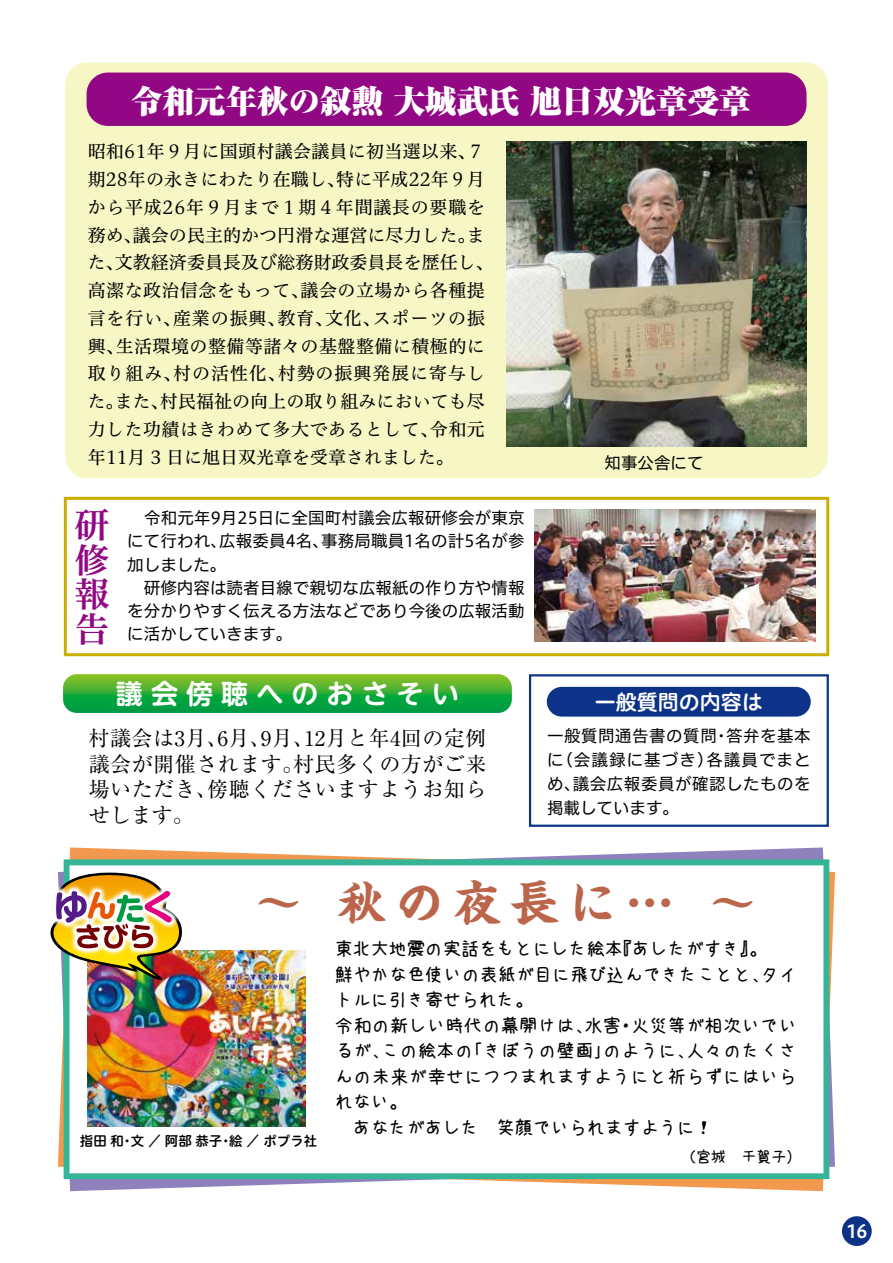
<style>
.page{position:relative;width:893px;height:1263px;background:#fff}
.page>*{position:absolute;margin:0;border:0;box-sizing:border-box;transform-origin:0 0}
.t1{font:700 48px "Kaisho MCBK1 Pro De";letter-spacing:.2em;color:#bb654b}
.t2{font:34.5px/34.5px "Hiragino UD Serif Std W6";color:#920783;text-align:justify}
.t3{font:900 31.5px "Ryumin Pro";color:#fff}
.t4{font:700 27px "UD Shin M Go Pro De";letter-spacing:.3em;color:#fff}
.t5{font:21px/25.5px "Ryumin";letter-spacing:.025em;color:#000}
.t6{font:21px "Hiragino UD Sans R Std N W6";color:#fff}
.t7{font:18px/27.8px "Hiragino UD Serif Std W4";letter-spacing:.015em;color:#000}
.t8{font:18px/25.5px "kiloji B";letter-spacing:.025em;color:#000}
.t9{font:18px "kiloji B";letter-spacing:.005em;color:#000}
.t10{font:18px "Hiragino UD Serif Std W4";letter-spacing:.04em;color:#000}
.t11{font:18px "Hiragino UD Serif Std W4";letter-spacing:.05em;color:#000}
.t12{font:18px "Hiragino UD Sans Std N W6";color:#fff}
.t13{font:16.5px/23.2px "Hiragino UD Sans F Std N W4";letter-spacing:.01em;color:#000}
.t14{font:16.5px/24px "Hiragino UD Sans F Std N W4";letter-spacing:.03em;color:#000}
.t15{font:15px "kiloji B";color:#000}
.t16{font:13.5px "Hiragino UD Sans R Std N W6";color:#000}
</style>
<div class="page">
<svg style="left:58px;top:847px;width:777px;height:344px"></svg>
<div style="left:529px;top:674px;width:300px;height:153px;border:2px solid #0c3388"></div>
<div style="left:547px;top:687px;width:264px;height:30px;background:#0c3388;border-radius:15px"></div>
<svg style="left:64px;top:860px;width:765px;height:319px"></svg>
<div style="left:64px;top:497px;width:765px;height:159px;border:3px solid #cbaf00"></div>
<div style="left:65px;top:63px;width:763px;height:415px;background:#f7f7c6;border-radius:21px"></div>
<img style="left:506px;top:141px;width:300px;height:306px">
<div style="left:87px;top:73px;width:719px;height:53px;background:#920783;border-radius:21px"></div>
<img style="left:535px;top:510px;width:280px;height:132px">
<svg style="left:63px;top:674px;width:449px;height:39px;background:#35ad38"></svg>
<img style="left:87px;top:950px;width:219px;height:176px">
<img style="left:58px;top:847px;width:177px;height:165px">
<img style="left:50px;top:873px;width:133px;height:107px">
<div style="left:842px;top:1216px;width:30px;height:30px;background:#0c3388;border-radius:50%"></div>
<h3 class="t3" style="left:131px;top:76px;width:621px">令和元年秋の叙勲大城武氏旭日双光章受章</h3>
<p class="t7" style="left:88px;top:137px;width:399px;text-align:right">昭和61年９月に国頭村議会議員に初当選以来７、特に平成22年９月</p>
<p class="t7" style="left:88px;top:164px;width:259px">期28年の永きにわたり在職し、</p>
<p class="t10" style="left:88px;top:193px;width:399px">から平成26年９月まで１期４年間議長の要職を</p>
<p class="t7" style="left:133px;top:220px;width:354px">議会の民主的かつ円滑な運営に尽力したま。</p>
<p class="t7" style="left:115px;top:220px;width:381px;text-indent:-27px">務め、<br>文教経済委員長及び総務財政委員長を歴任し、</p>
<p class="t7" style="left:88px;top:248px;width:38px">た、</p>
<p class="t7" style="left:88px;top:276px;width:223px">高潔な政治信念をもって、</p>
<p class="t7" style="left:301px;top:276px;width:186px">議会の立場から各種提</p>
<p class="t7" style="left:373px;top:303px;width:114px">スポーツの振</p>
<p class="t7" style="left:325px;top:303px;width:57px">文化、</p>
<p class="t7" style="left:116px;top:303px;width:371px;text-indent:-28px">言を行い、<br>生活環境の整備等諸々の基盤整備に積極的に</p>
<p class="t7" style="left:173px;top:303px;width:114px">産業の振興、</p>
<p class="t7" style="left:277px;top:303px;width:57px">教育、</p>
<p class="t7" style="left:88px;top:331px;width:38px">興、</p>
<p class="t11" style="left:278px;top:360px;width:209px">村勢の振興発展に寄与し</p>
<p class="t7" style="left:160px;top:359px;width:326px;text-indent:-72px">取り組み、<br>村民福祉の向上の取り組みにおいても尽</p>
<p class="t7" style="left:173px;top:359px;width:114px">村の活性化、</p>
<p class="t7" style="left:115px;top:387px;width:56px">また、</p>
<p class="t7" style="left:88px;top:387px;width:38px">た。</p>
<p class="t7" style="left:88px;top:414px;width:352px">力した功績はきわめて多大であるとして、</p>
<p class="t7" style="left:430px;top:414px;width:56px">令和元</p>
<p class="t7" style="left:88px;top:442px;width:368px">年11月 3 日に旭日双光章を受章されました。</p>
<h2 class="t2" style="left:75px;top:506px;width:36px">研修報告</h2>
<p class="t13" style="left:127px;top:505px;width:399px;text-align:right">　令和元年9月25日に全国町村議会広報研修会が東京事務局職員1名の計5名が参</p>
<p class="t13" style="left:219px;top:528px;width:112px">広報委員4名、</p>
<p class="t13" style="left:127px;top:528px;width:399px">にて行われ、<br>加しました。<br>　研修内容は読者目線で親切な広報紙の作り方や情報を分かりやすく伝える方法などであり今後の広報活動に活かしていきます。</p>
<h3 class="t4" style="left:116px;top:672px;width:344px">議会傍聴へのおさそい</h3>
<p class="t5" style="left:304px;top:725px;width:184px">12月と年4回の定例</p>
<p class="t5" style="left:293px;top:725px;width:195px;text-indent:-205px">村議会は月3 月6 、 月9 、 、<br>村民多くの方がご来</p>
<p class="t5" style="left:207px;top:751px;width:281px;text-indent:-119px">議会が開催されます。<br>傍聴くださいますようお知ら</p>
<p class="t5" style="left:89px;top:776px;width:130px">場いただき、せします。</p>
<p class="t13" style="left:605px;top:450px;width:100px">知事公舎にて</p>
<p class="t6" style="left:595px;top:686px;width:169px">一般質問の内容は</p>
<p class="t14" style="left:706px;top:723px;width:106px;text-indent:-159px">一般質問通告書の質問<br>各議員でまと</p>
<p class="t13" style="left:726px;top:723px;width:86px">答弁を基本</p>
<p class="t13" style="left:713px;top:723px;width:18px">・</p>
<p class="t14" style="left:573px;top:747px;width:239px;text-indent:-26px">（に 会議録に基づき）<br>議会広報委員が確認したものを</p>
<p class="t13" style="left:547px;top:771px;width:133px;line-height:24px">め、<br>掲載しています。</p>
<h1 class="t1" style="left:255px;top:862px;width:49px">～</h1>
<p class="t16" style="left:131px;top:1130px;width:93px">文／阿部恭子</p>
<p class="t16" style="left:229px;top:1130px;width:90px">絵／ポプラ社</p>
<p class="t16" style="left:80px;top:1130px;width:46px">指田和</p>
<p class="t16" style="left:121px;top:1130px;width:15px">・</p>
<p class="t16" style="left:219px;top:1130px;width:15px">・</p>
<h1 class="t1" style="left:338px;top:862px;width:337px">秋の夜長に...</h1>
<h1 class="t1" style="left:709px;top:862px;width:49px">~</h1>
<p class="t9" style="left:614px;top:940px;width:154px">『あしたがすき。『</p>
<p class="t9" style="left:335px;top:940px;width:290px">東北大地震の実話をもとにした絵本</p>
<p class="t9" style="left:335px;top:965px;width:436px">鮮やかな色使いの表紙が目に飛び込んできたことと、</p>
<p class="t9" style="left:335px;top:991px;width:200px">トルに引き寄せられた。</p>
<p class="t8" style="left:631px;top:1013px;width:167px">火災等が相次いでい</p>
<p class="t9" style="left:761px;top:965px;width:38px">タイ</p>
<p class="t8" style="left:335px;top:1013px;width:260px">令和の新しい時代の幕開けは、</p>
<p class="t9" style="left:585px;top:1016px;width:38px">水害</p>
<p class="t9" style="left:617px;top:1016px;width:19px">・</p>
<p class="t8" style="left:382px;top:1038px;width:315px">この絵本の｢きぼうの壁画｣のように、</p>
<p class="t9" style="left:687px;top:1042px;width:112px">人々のたくさ</p>
<p class="t8" style="left:335px;top:1038px;width:463px">るが、<br>んの未来が幸せにつつまれますようにと祈らずにはいられない。<br>　あなたがあした　笑顔でいられますように!</p>
<p class="t15" style="left:681px;top:1149px;width:122px">（宮城　千賀子(</p>
<p class="t12" style="left:846px;top:1217px;width:22px">16</p>
</div>
